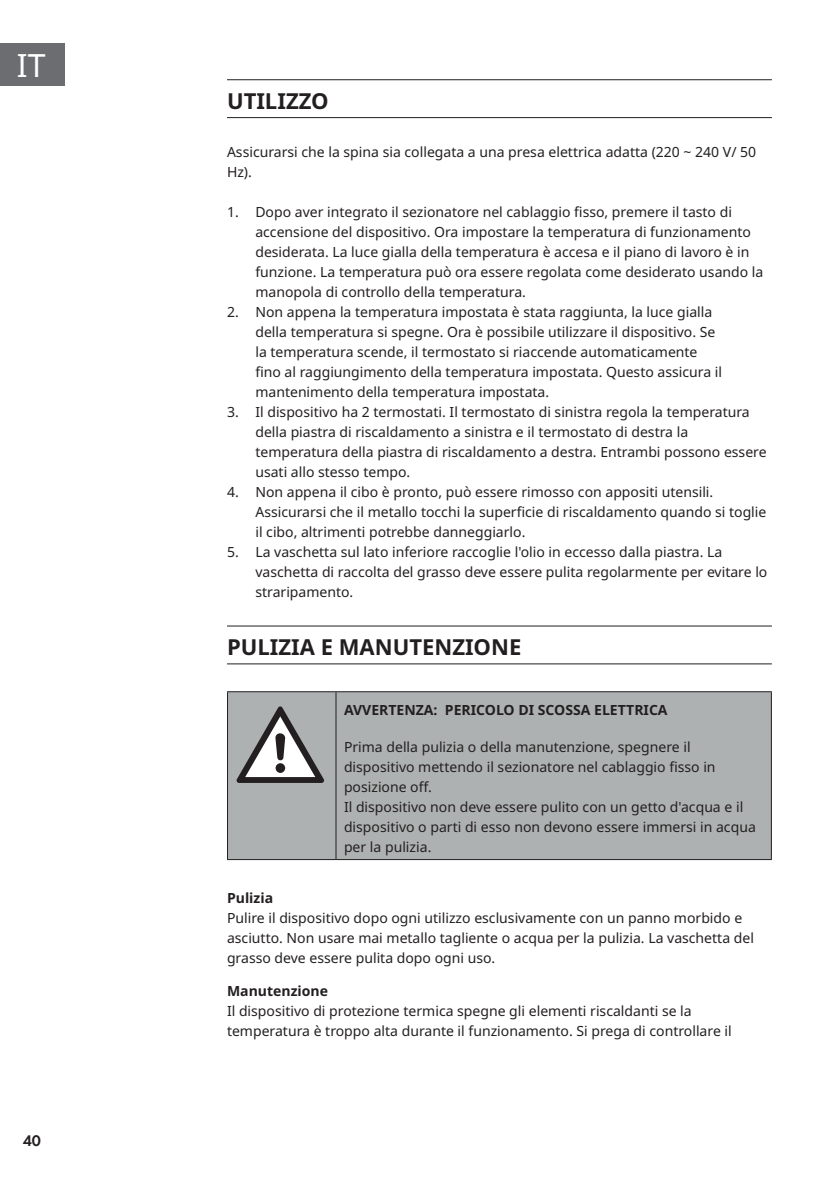
<style>
.page{position:relative;width:840px;height:1191px;background:#fff}
.page>*{position:absolute;margin:0;border:0;box-sizing:border-box;transform-origin:0 0}
.t1{font:32px "Noto Sans";color:#fff}
.t2{font:700 22px "Noto Sans";color:#231f20}
.t3{font:600 16px "Futura PTW08";color:#231f20}
.t4{font:14px/20px "Noto Sans";color:#231f20}
.t5{font:700 14px "Noto Sans";color:#231f20}
</style>
<div class="page">
<div style="left:0;top:43px;width:65px;height:42px;background:#6c6d70"></div>
<hr style="left:227px;top:79px;width:544px;height:1px;background:#231f20">
<hr style="left:227px;top:117px;width:544px;height:1px;background:#231f20">
<hr style="left:227px;top:625px;width:544px;height:1px;background:#231f20">
<hr style="left:227px;top:663px;width:544px;height:1px;background:#231f20">
<div style="left:228px;top:692px;width:542px;height:167px;background:#aeb1b1"></div>
<hr style="left:227px;top:691px;width:109px;height:1px;background:#231f20">
<hr style="left:227px;top:692px;width:1px;height:167px;background:#231f20">
<hr style="left:336px;top:691px;width:435px;height:1px;background:#231f20">
<hr style="left:335px;top:692px;width:1px;height:167px;background:#231f20">
<hr style="left:770px;top:692px;width:1px;height:167px;background:#231f20">
<hr style="left:227px;top:859px;width:109px;height:1px;background:#231f20">
<hr style="left:336px;top:859px;width:435px;height:1px;background:#231f20">
<svg style="left:236px;top:706px;width:88px;height:77px"></svg>
<h1 class="t1" style="left:17px;top:43px;width:30px">IT</h1>
<p class="t3" style="left:23px;top:1130px;width:20px">40</p>
<h2 class="t2" style="left:227px;top:85px;width:103px">UTILIZZO</h2>
<p class="t4" style="left:227px;top:142px;width:530px">Assicurarsi che la spina sia collegata a una presa elettrica adatta (220 ~ 240 V/ 50<br>Hz).</p>
<p class="t4" style="left:255px;top:202px;width:509px;text-indent:-28px">1. Dopo aver integrato il sezionatore nel cablaggio fisso, premere il tasto di accensione del dispositivo. Ora impostare la temperatura di funzionamento desiderata. La luce gialla della temperatura è accesa e il piano di lavoro è in funzione. La temperatura può ora essere regolata come desiderato usando la manopola di controllo della temperatura.</p>
<p class="t4" style="left:255px;top:302px;width:468px;text-indent:-28px">2. Non appena la temperatura impostata è stata raggiunta, la luce gialla della temperatura si spegne. Ora è possibile utilizzare il dispositivo. Se la temperatura scende, il termostato si riaccende automaticamente fino al raggiungimento della temperatura impostata. Questo assicura il mantenimento della temperatura impostata.</p>
<p class="t4" style="left:255px;top:402px;width:512px;text-indent:-28px">3. Il dispositivo ha 2 termostati. Il termostato di sinistra regola la temperatura della piastra di riscaldamento a sinistra e il termostato di destra la temperatura della piastra di riscaldamento a destra. Entrambi possono essere usati allo stesso tempo.</p>
<p class="t4" style="left:255px;top:482px;width:512px;text-indent:-28px">4. Non appena il cibo è pronto, può essere rimosso con appositi utensili.<br>Assicurarsi che il metallo tocchi la superficie di riscaldamento quando si toglie il cibo, altrimenti potrebbe danneggiarlo.</p>
<p class="t4" style="left:255px;top:542px;width:513px;text-indent:-28px">5. La vaschetta sul lato inferiore raccoglie l'olio in eccesso dalla piastra. La vaschetta di raccolta del grasso deve essere pulita regolarmente per evitare lo straripamento.</p>
<h2 class="t2" style="left:227px;top:631px;width:296px">PULIZIA E MANUTENZIONE</h2>
<p class="t5" style="left:344px;top:699px;width:325px">AVVERTENZA: PERICOLO DI SCOSSA ELETTRICA</p>
<p class="t4" style="left:344px;top:737px;width:413px">Prima della pulizia o della manutenzione, spegnere il dispositivo mettendo il sezionatore nel cablaggio fisso in posizione off.<br>Il dispositivo non deve essere pulito con un getto d'acqua e il dispositivo o parti di esso non devono essere immersi in acqua per la pulizia.</p>
<p class="t5" style="left:227px;top:887px;width:48px">Pulizia</p>
<p class="t4" style="left:227px;top:907px;width:528px">Pulire il dispositivo dopo ogni utilizzo esclusivamente con un panno morbido e asciutto. Non usare mai metallo tagliente o acqua per la pulizia. La vaschetta del grasso deve essere pulita dopo ogni uso.</p>
<p class="t5" style="left:227px;top:981px;width:102px">Manutenzione</p>
<p class="t4" style="left:227px;top:1001px;width:506px">Il dispositivo di protezione termica spegne gli elementi riscaldanti se la temperatura è troppo alta durante il funzionamento. Si prega di controllare il</p>
</div>
